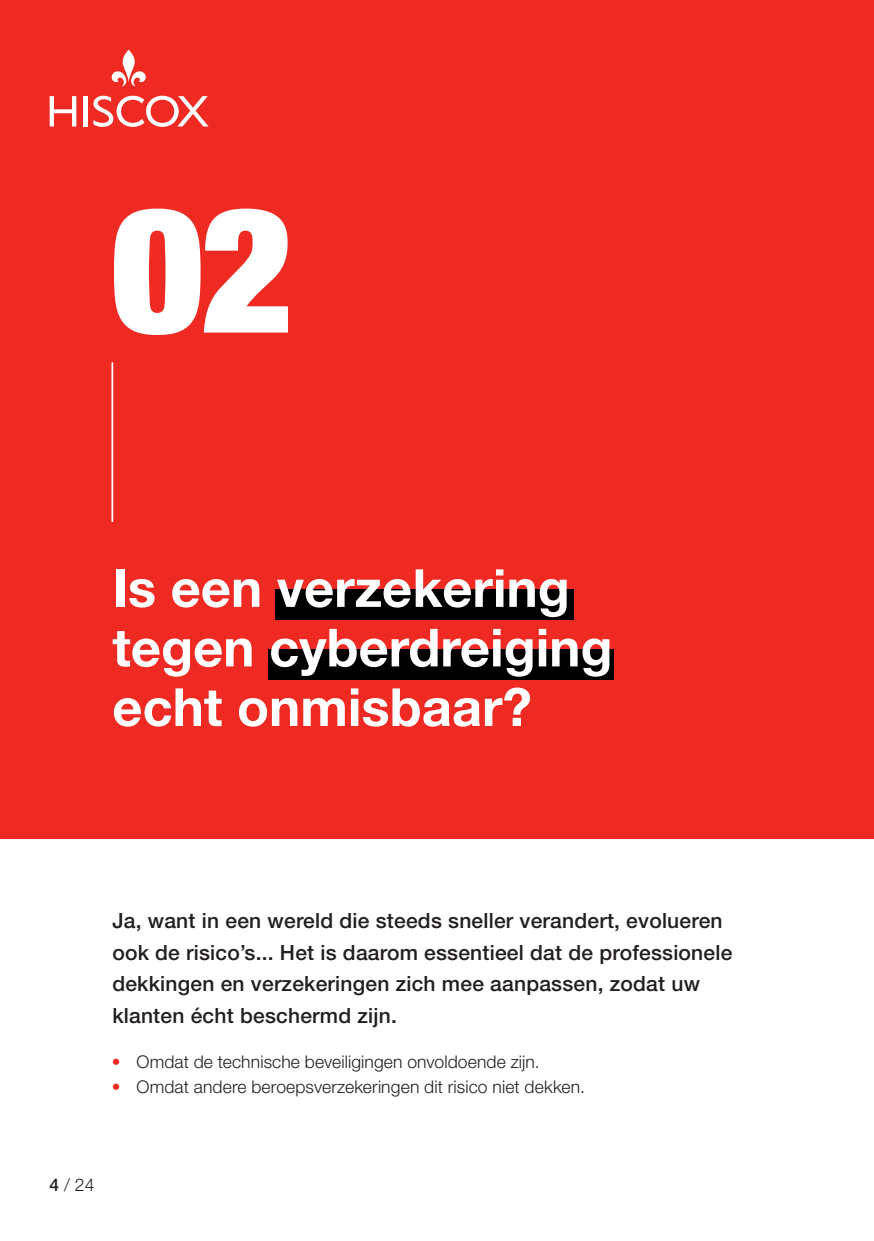
<style>
.page{position:relative;width:874px;height:1241px;background:#fff}
.page>*{position:absolute;margin:0;border:0;box-sizing:border-box;transform-origin:0 0}
.t1{font:900 condensed 175px "Helvetica Neue LT Std";color:#fff}
.t2{font:700 52.5px/59.5px "Helvetica Neue LT Std";color:#fff}
.t3{font:500 21px/31.5px "Helvetica Neue LT Std";letter-spacing:.01em;color:#231f20}
.t4{font:300 17.5px "Helvetica Neue LT Std";letter-spacing:.005em;color:#231f20}
.s1{color:#ee2a23}
.s2{font-weight:500}
</style>
<div class="page">
<hr style="left:873px;top:873px;width:1px;height:293px;background:#ee2a23">
<div style="left:0;top:0;width:873px;height:838px;background:#ee2a23"></div>
<div style="left:268px;top:649px;width:345px;height:30px;background:#000001"></div>
<div style="left:275px;top:589px;width:298px;height:30px;background:#000001"></div>
<hr style="left:111px;top:362px;width:2px;height:160px;background:#fff">
<svg style="left:112px;top:50px;width:34px;height:36px"></svg>
<hr style="left:83px;top:96px;width:4px;height:30px;background:#fff">
<svg style="left:50px;top:96px;width:26px;height:30px"></svg>
<svg style="left:93px;top:96px;width:115px;height:31px"></svg>
<h1 class="t1" style="left:112px;top:158px;width:181px">02</h1>
<h2 class="t2" style="left:112px;top:557px;width:501px">Is een verzekering tegen cyberdreiging echt onmisbaar?</h2>
<p class="t3" style="left:112px;top:904px;width:621px">Ja, want in een wereld die steeds sneller verandert, evolueren ook de risico’s... Het is daarom essentieel dat de professionele dekkingen en verzekeringen zich mee aanpassen, zodat uw klanten écht beschermd zijn.</p>
<p class="t4" style="left:112px;top:1051px;width:429px"><span class="s1">•</span> Omdat de technische beveiligingen onvoldoende zijn.</p>
<p class="t4" style="left:112px;top:1075px;width:474px"><span class="s1">•</span> Omdat andere beroepsverzekeringen dit risico niet dekken.</p>
<p class="t4" style="left:50px;top:1173px;width:46px"><span class="s2">4</span> / 24</p>
</div>
